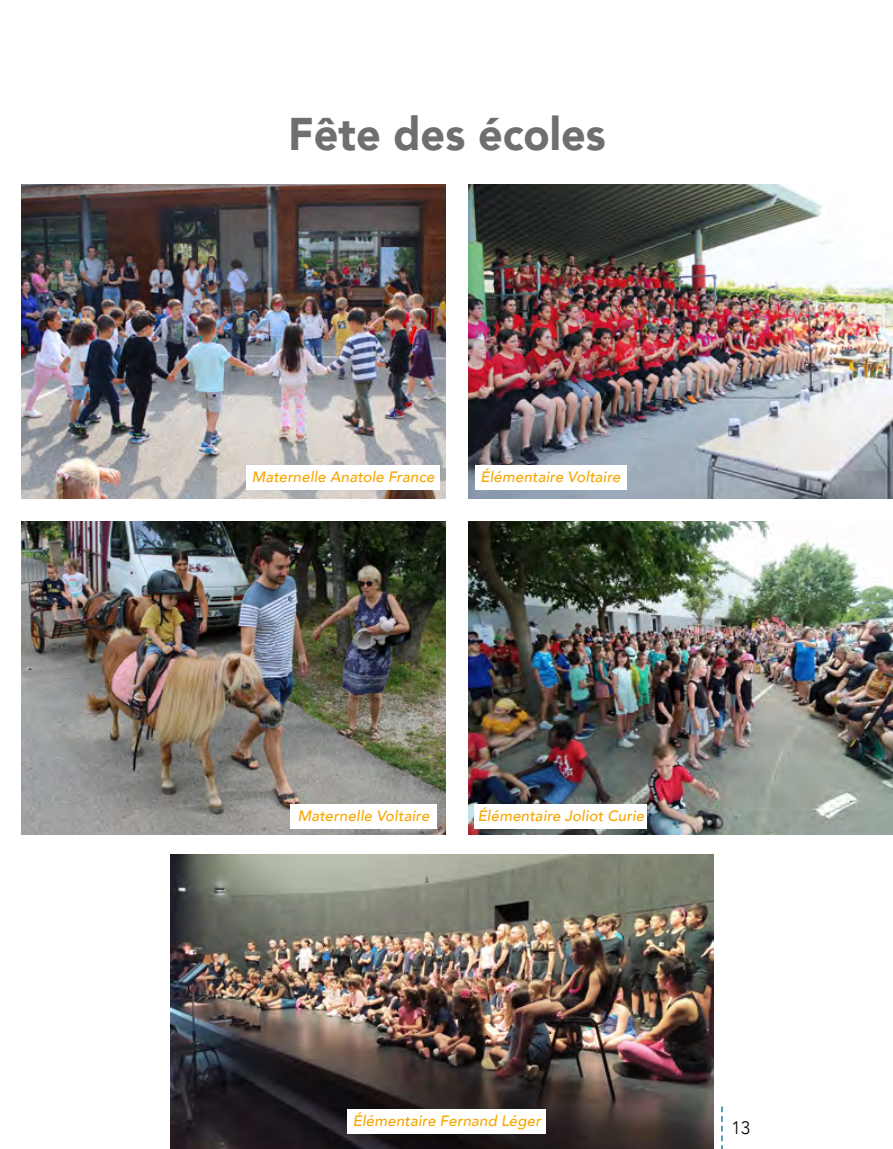
<style>
.page{position:relative;width:893px;height:1149px;background:#fff}
.page>*{position:absolute;margin:0;border:0;box-sizing:border-box;transform-origin:0 0}
.t1{font:900 45.75px "Avenir";color:#706f6f;scale:.94 1}
.t2{font:300 18px "Avenir";color:#000}
.t3{font:italic 500 15px "Avenir";letter-spacing:.01em;color:#f7a600}
</style>
<div class="page">
<img style="left:21px;top:185px;width:424px;height:313px">
<img style="left:468px;top:185px;width:425px;height:313px">
<img style="left:21px;top:521px;width:424px;height:313px">
<img style="left:468px;top:521px;width:425px;height:313px">
<div style="left:246px;top:465px;width:194px;height:24px;background:#fff"></div>
<div style="left:475px;top:465px;width:151px;height:24px;background:#fff"></div>
<div style="left:475px;top:804px;width:172px;height:24px;background:#fff"></div>
<div style="left:290px;top:804px;width:147px;height:24px;background:#fff"></div>
<img style="left:170px;top:854px;width:544px;height:294px">
<div style="left:347px;top:1108px;width:199px;height:24px;background:#fff"></div>
<svg style="left:721px;top:1106px;width:2px;height:42px"></svg>
<h1 class="t1" style="left:288px;top:95px;width:339px">Fête des écoles</h1>
<p class="t3" style="left:252px;top:468px;width:184px">Maternelle Anatole France</p>
<p class="t3" style="left:481px;top:468px;width:142px">Élémentaire Voltaire</p>
<p class="t3" style="left:298px;top:806px;width:133px">Maternelle Voltaire</p>
<p class="t3" style="left:478px;top:806px;width:168px">Élémentaire Joliot Curie</p>
<p class="t3" style="left:353px;top:1110px;width:190px">Élémentaire Fernand Léger</p>
<p class="t2" style="left:731px;top:1116px;width:20px">13</p>
</div>
